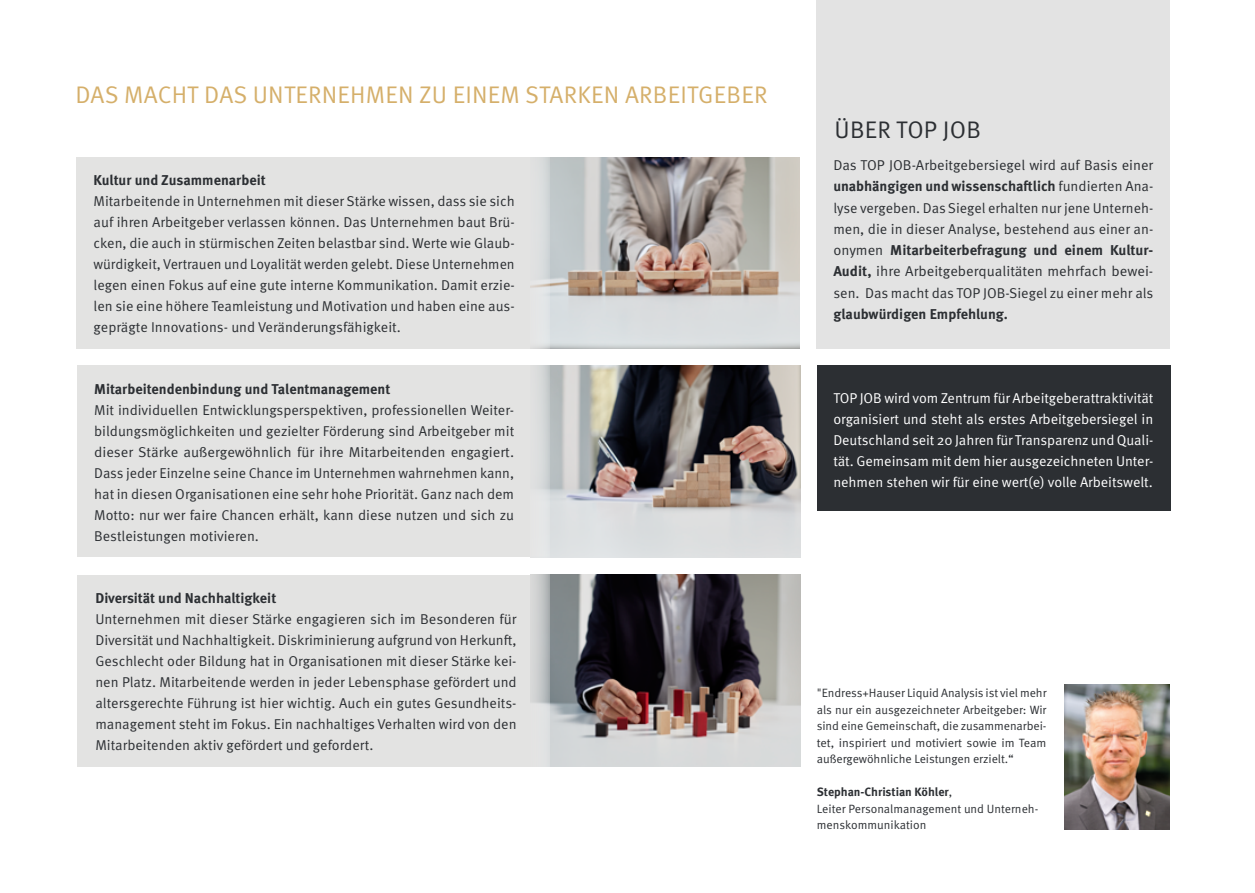
<style>
.page{position:relative;width:1255px;height:893px;background:#fff}
.page>*{position:absolute;margin:0;border:0;box-sizing:border-box;transform-origin:0 0}
.t1{font:24px "Meta OT";letter-spacing:.01em;color:#d5af6a}
.t2{font:24px "Meta OT";letter-spacing:.01em;color:#2c2f33}
.t3{font:14.25px/21px "Meta OT";color:#2c2f33;text-align:justify}
.t4{font:14.25px/21px "Meta OT";letter-spacing:-.005em;color:#fff;text-align:justify}
.t5{font:700 14.25px "Meta OT";color:#2c2f33}
.t6{font:12px/16.5px "Meta OT";letter-spacing:-.005em;color:#2c2f33;text-align:justify}
.s1{font-weight:700}
</style>
<div class="page">
<div style="left:816px;top:366px;width:354px;height:145px;background:#2c2f33"></div>
<div style="left:816px;top:0;width:354px;height:349px;background:#e3e3e3"></div>
<img style="left:1064px;top:685px;width:105px;height:144px">
<div style="left:77px;top:157px;width:723px;height:192px;background:#e3e3e2"></div>
<img style="left:549px;top:157px;width:250px;height:192px">
<div style="left:77px;top:366px;width:723px;height:191px;background:#e3e3e2"></div>
<img style="left:549px;top:366px;width:251px;height:181px">
<div style="left:77px;top:575px;width:723px;height:191px;background:#e3e3e2"></div>
<img style="left:549px;top:575px;width:251px;height:191px">
<h1 class="t1" style="left:75px;top:81px;width:693px">DAS MACHT DAS UNTERNEHMEN ZU EINEM STARKEN ARBEITGEBER</h1>
<p class="t5" style="left:94px;top:171px;width:174px">Kultur und Zusammenarbeit</p>
<p class="t3" style="left:94px;top:191px;width:422px">Mitarbeitende in Unternehmen mit dieser Stärke wissen, dass sie sich auf ihren Arbeitgeber verlassen können. Das Unternehmen baut Brü&shy;cken, die auch in stürmischen Zeiten belastbar sind. Werte wie Glaub&shy;würdigkeit, Vertrauen und Loyalität werden gelebt. Diese Unternehmen legen einen Fokus auf eine gute interne Kommunikation. Damit erzie&shy;len sie eine höhere Teamleistung und Motivation und haben eine aus&shy;geprägte Innovations- und Veränderungsfähigkeit.</p>
<p class="t5" style="left:94px;top:380px;width:298px">Mitarbeitendenbindung und Talentmanagement</p>
<p class="t3" style="left:94px;top:399px;width:421px">Mit individuellen Entwicklungsperspektiven, professionellen Weiter&shy;bildungsmöglichkeiten und gezielter Förderung sind Arbeitgeber mit dieser Stärke außergewöhnlich für ihre Mitarbeitenden engagiert.<br>Dass jeder Einzelne seine Chance im Unternehmen wahrnehmen kann, hat in diesen Organisationen eine sehr hohe Priorität. Ganz nach dem Motto: nur wer faire Chancen erhält, kann diese nutzen und sich zu Bestleistungen motivieren.</p>
<p class="t5" style="left:95px;top:589px;width:182px">Diversität und Nachhaltigkeit</p>
<p class="t3" style="left:95px;top:608px;width:423px">Unternehmen mit dieser Stärke engagieren sich im Besonderen für Diversität und Nachhaltigkeit. Diskriminierung aufgrund von Herkunft, Geschlecht oder Bildung hat in Organisationen mit dieser Stärke kei&shy;nen Platz. Mitarbeitende werden in jeder Lebensphase gefördert und altersgerechte Führung ist hier wichtig. Auch ein gutes Gesundheits&shy;management steht im Fokus. Ein nachhaltiges Verhalten wird von den Mitarbeitenden aktiv gefördert und gefordert.</p>
<h1 class="t2" style="left:834px;top:115px;width:148px">ÜBER TOP JOB</h1>
<p class="t3" style="left:833px;top:155px;width:321px">Das TOP JOB-Arbeitgebersiegel wird auf Basis einer <span class="s1">unabhängigen und wissenschaftlich</span> fundierten Ana&shy;lyse vergeben. Das Siegel erhalten nur jene Unterneh&shy;men, die in dieser Analyse, bestehend aus einer an&shy;onymen <span class="s1">Mitarbeiterbefragung und einem Kultur-Audit,</span> ihre Arbeitgeberqualitäten mehrfach bewei&shy;sen. Das macht das TOP JOB-Siegel zu einer mehr als</p>
<p class="t5" style="left:833px;top:305px;width:176px">glaubwürdigen Empfehlung.</p>
<p class="t4" style="left:833px;top:388px;width:321px">TOP JOB wird vom Zentrum für Arbeitgeberattraktivität organisiert und steht als erstes Arbeitgebersiegel in Deutschland seit 20 Jahren für Transparenz und Quali&shy;tät. Gemeinsam mit dem hier ausgezeichneten Unter&shy;nehmen stehen wir für eine wert(e) volle Arbeitswelt.</p>
<p class="t6" style="left:816px;top:685px;width:231px">"Endress+Hauser Liquid Analysis ist viel mehr als nur ein ausgezeichneter Arbeitgeber: Wir sind eine Gemeinschaft, die zusammenarbei&shy;tet, inspiriert und motiviert sowie im Team außergewöhnliche Leistungen erzielt.“</p>
<p class="t6" style="left:816px;top:784px;width:223px;text-align:left"><span class="s1">Stephan-Christian Köhler</span>,<br>Leiter Personalmanagement und Unterneh&shy;menskommunikation</p>
</div>
